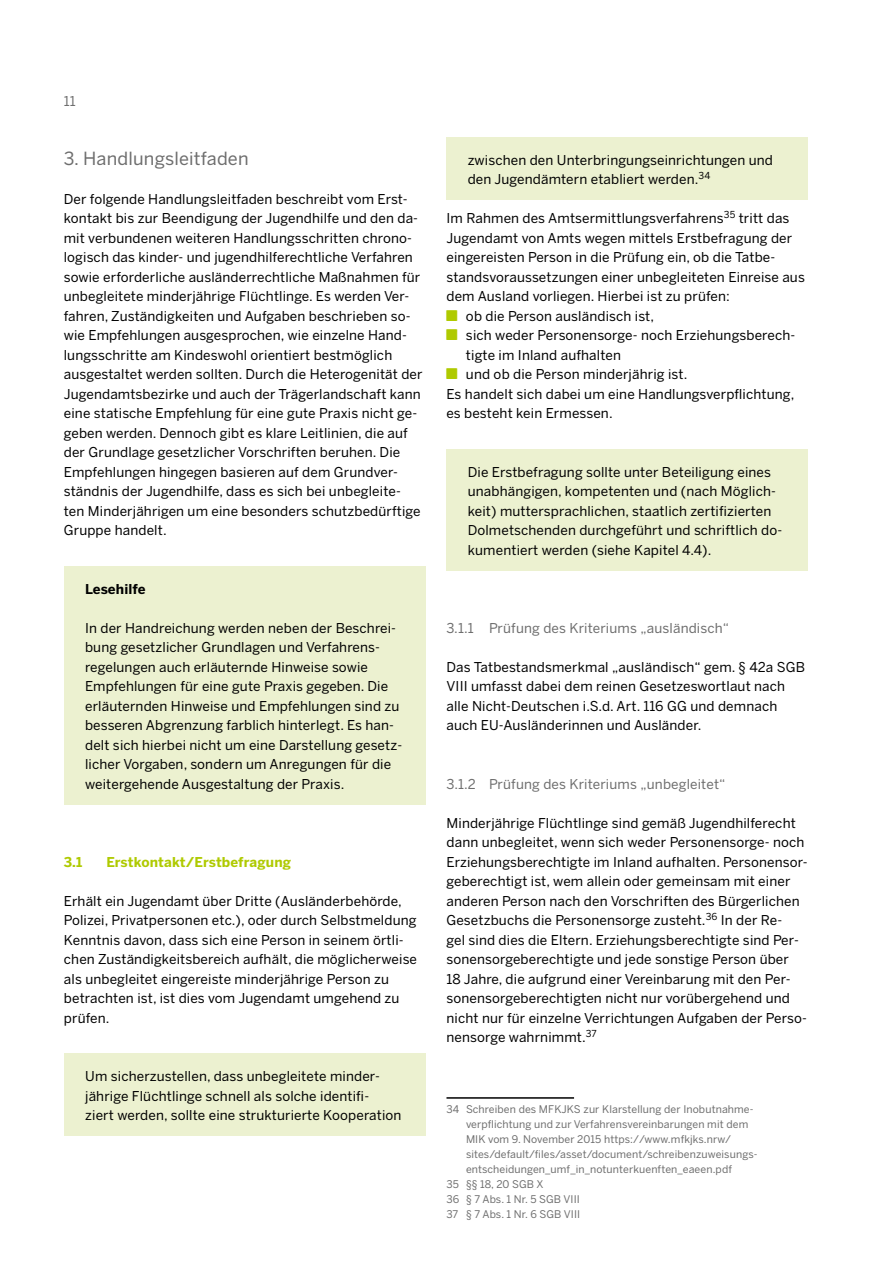
<style>
.page{position:relative;width:893px;height:1263px;background:#fff}
.page>*{position:absolute;margin:0;border:0;box-sizing:border-box;transform-origin:0 0}
.t1{font:18px "Benton Sans";letter-spacing:.01em;color:#6e6e6e}
.t2{font:13.5px/19.5px "Benton Sans";letter-spacing:.01em;color:#000}
.t3{font:13.5px "Benton Sans";letter-spacing:.01em;color:#6e6e6e}
.t4{font:700 13.5px "Benton Sans";letter-spacing:.01em;color:#afca00}
.t5{font:700 13.5px "Benton Sans";letter-spacing:.005em;color:#000}
.t6{font:10.5px "Benton Sans";letter-spacing:.01em;color:#6e6e6e}
</style>
<div class="page">
<div style="left:64px;top:566px;width:361px;height:43px;background:#ecf1d0"></div>
<div style="left:64px;top:605px;width:361px;height:199px;background:#ecf1d0"></div>
<div style="left:64px;top:1054px;width:361px;height:82px;background:#ecf1d0"></div>
<div style="left:446px;top:137px;width:362px;height:63px;background:#ecf1d0"></div>
<div style="left:446px;top:449px;width:362px;height:121px;background:#ecf1d0"></div>
<hr style="left:446px;top:1097px;width:128px;height:2px;background:#000">
<p class="t3" style="left:64px;top:93px;width:13px">11</p>
<h1 class="t1" style="left:64px;top:148px;width:186px">3. Handlungsleitfaden</h1>
<p class="t2" style="left:64px;top:189px;width:360px">Der folgende Handlungsleitfaden beschreibt vom Erst&shy;kontakt bis zur Beendigung der Jugendhilfe und den da&shy;mit verbundenen weiteren Handlungsschritten chrono&shy;logisch das kinder- und jugendhilferechtliche Verfahren sowie erforderliche ausländerrechtliche Maßnahmen für unbegleitete minderjährige Flüchtlinge. Es werden Ver&shy;fahren, Zuständigkeiten und Aufgaben beschrieben so&shy;wie Empfehlungen ausgesprochen, wie einzelne Hand&shy;lungsschritte am Kindeswohl orientiert bestmöglich ausgestaltet werden sollten. Durch die Heterogenität der Jugendamtsbezirke und auch der Trägerlandschaft kann eine statische Empfehlung für eine gute Praxis nicht ge&shy;geben werden. Dennoch gibt es klare Leitlinien, die auf der Grundlage gesetzlicher Vorschriften beruhen. Die Empfehlungen hingegen basieren auf dem Grundver&shy;ständnis der Jugendhilfe, dass es sich bei unbegleite&shy;ten Minderjährigen um eine besonders schutzbedürftige Gruppe handelt.</p>
<p class="t5" style="left:85px;top:581px;width:62px">Lesehilfe</p>
<p class="t2" style="left:85px;top:618px;width:319px">In der Handreichung werden neben der Beschrei&shy;bung gesetzlicher Grundlagen und Verfahrens&shy;regelungen auch erläuternde Hinweise sowie Empfehlungen für eine gute Praxis gegeben. Die erläuternden Hinweise und Empfehlungen sind zu besseren Abgrenzung farblich hinterlegt. Es han&shy;delt sich hierbei nicht um eine Darstellung gesetz&shy;licher Vorgaben, sondern um Anregungen für die weitergehende Ausgestaltung der Praxis.</p>
<p class="t4" style="left:64px;top:854px;width:20px">3.1</p>
<p class="t4" style="left:106px;top:854px;width:186px">Erstkontakt/Erstbefragung</p>
<p class="t2" style="left:64px;top:891px;width:355px">Erhält ein Jugendamt über Dritte (Ausländerbehörde, Polizei, Privatpersonen etc.), oder durch Selbstmeldung Kenntnis davon, dass sich eine Person in seinem örtli&shy;chen Zuständigkeitsbereich aufhält, die möglicherweise als unbegleitet eingereiste minderjährige Person zu betrachten ist, ist dies vom Jugendamt umgehend zu prüfen.</p>
<p class="t2" style="left:85px;top:1066px;width:318px">Um sicherzustellen, dass unbegleitete minder&shy;jährige Flüchtlinge schnell als solche identifi-<br>ziert werden, sollte eine strukturierte Kooperation</p>
<p class="t2" style="left:468px;top:150px;width:307px">zwischen den Unterbringungseinrichtungen und den Jugendämtern etabliert werden.<sup>34</sup></p>
<p class="t2" style="left:446px;top:208px;width:344px">Im Rahmen des Amtsermittlungsverfahrens<sup>35</sup> tritt das</p>
<p class="t2" style="left:446px;top:228px;width:347px">Jugendamt von Amts wegen mittels Erstbefragung der</p>
<p class="t2" style="left:446px;top:247px;width:330px">eingereisten Person in die Prüfung ein, ob die Tatbe-</p>
<p class="t2" style="left:446px;top:267px;width:360px">standsvoraussetzungen einer unbegleiteten Einreise aus</p>
<p class="t2" style="left:446px;top:286px;width:285px">dem Ausland vorliegen. Hierbei ist zu prüfen:</p>
<p class="t2" style="left:466px;top:306px;width:190px">ob die Person ausländisch ist,</p>
<p class="t2" style="left:466px;top:325px;width:331px">sich weder Personensorge- noch Erziehungsberech-</p>
<p class="t2" style="left:466px;top:345px;width:157px">tigte im Inland aufhalten</p>
<p class="t2" style="left:466px;top:364px;width:223px">und ob die Person minderjährig ist.</p>
<p class="t2" style="left:446px;top:384px;width:349px">Es handelt sich dabei um eine Handlungsverpflichtung,</p>
<p class="t2" style="left:446px;top:403px;width:168px">es besteht kein Ermessen.</p>
<p class="t2" style="left:468px;top:462px;width:316px">Die Erstbefragung sollte unter Beteiligung eines unabhängigen, kompetenten und (nach Möglich&shy;keit) muttersprachlichen, staatlich zertifizierten Dolmetschenden durchgeführt und schriftlich do&shy;kumentiert werden (siehe Kapitel 4.4).</p>
<p class="t3" style="left:446px;top:620px;width:284px">3.1.1 Prüfung des Kriteriums „ausländisch“</p>
<p class="t2" style="left:446px;top:657px;width:360px">Das Tatbestandsmerkmal „ausländisch“ gem. § 42a SGB VIII umfasst dabei dem reinen Gesetzeswortlaut nach alle Nicht-Deutschen i.S.d. Art. 116 GG und demnach auch EU-Ausländerinnen und Ausländer.</p>
<p class="t3" style="left:446px;top:776px;width:280px">3.1.2 Prüfung des Kriteriums „unbegleitet“</p>
<p class="t2" style="left:446px;top:813px;width:363px">Minderjährige Flüchtlinge sind gemäß Jugendhilferecht dann unbegleitet, wenn sich weder Personensorge- noch Erziehungsberechtigte im Inland aufhalten. Personensor&shy;geberechtigt ist, wem allein oder gemeinsam mit einer anderen Person nach den Vorschriften des Bürgerlichen Gesetzbuchs die Personensorge zusteht.<sup>36</sup> In der Re-<br>gel sind dies die Eltern. Erziehungsberechtigte sind Per&shy;sonensorgeberechtigte und jede sonstige Person über<br>18 Jahre, die aufgrund einer Vereinbarung mit den Per&shy;sonensorgeberechtigten nicht nur vorübergehend und nicht nur für einzelne Verrichtungen Aufgaben der Perso&shy;nensorge wahrnimmt.<sup>37</sup></p>
<p class="t6" style="left:446px;top:1103px;width:309px">34 Schreiben des MFKJKS zur Klarstellung der Inobutnahme-</p>
<p class="t6" style="left:466px;top:1118px;width:284px">verpflichtung und zur Verfahrensvereinbarungen mit dem</p>
<p class="t6" style="left:466px;top:1133px;width:267px">MIK vom 9. November 2015 https://www.mfkjks.nrw/</p>
<p class="t6" style="left:466px;top:1148px;width:293px">sites/default/files/asset/document/schreibenzuweisungs-</p>
<p class="t6" style="left:466px;top:1163px;width:268px">entscheidungen_umf_in_notunterkuenften_eaeen.pdf</p>
<p class="t6" style="left:446px;top:1178px;width:99px">35 §§ 18, 20 SGB X</p>
<p class="t6" style="left:446px;top:1193px;width:135px">36 § 7 Abs. 1 Nr. 5 SGB VIII</p>
<p class="t6" style="left:446px;top:1208px;width:135px">37 § 7 Abs. 1 Nr. 6 SGB VIII</p>
</div>
